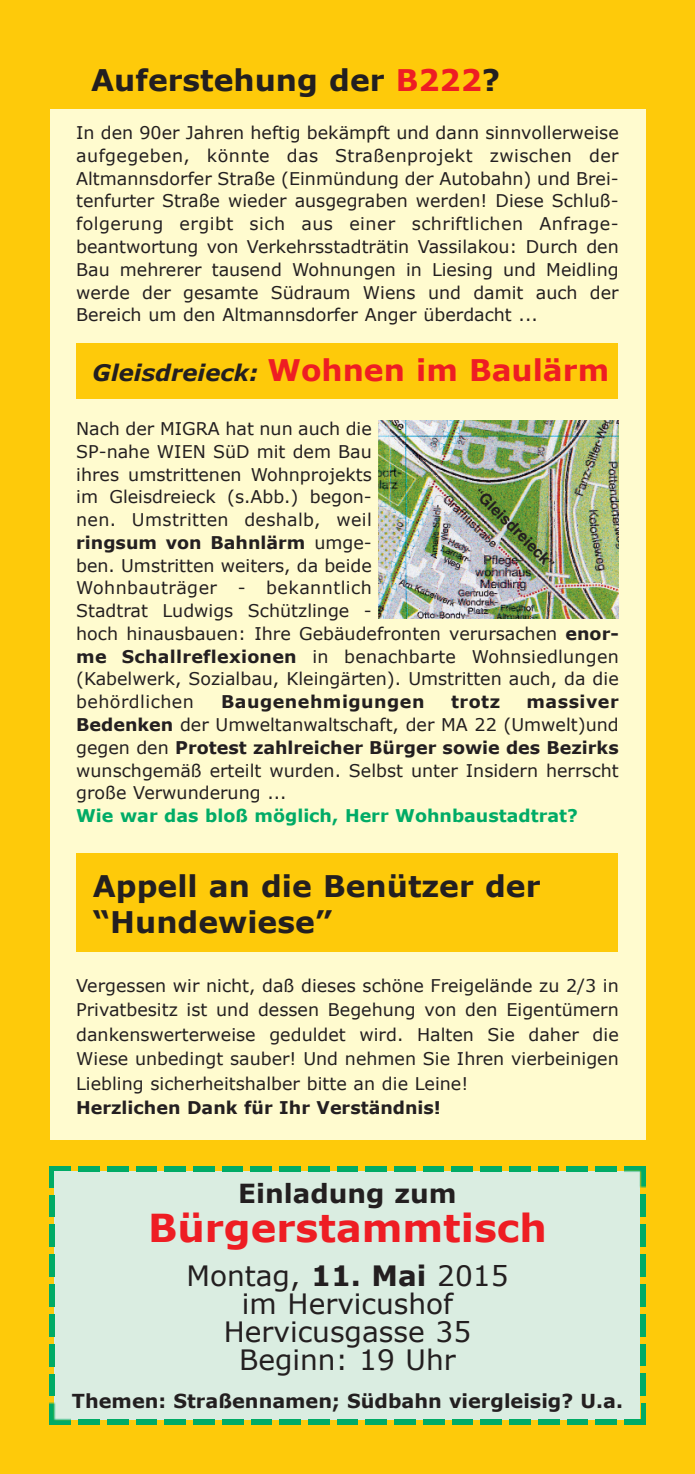
<style>
.page{position:relative;width:695px;height:1474px;background:#fff}
.page>*{position:absolute;margin:0;border:0;box-sizing:border-box;transform-origin:0 0}
.t1{font:700 38.5px "Verdana";color:#ee1d23}
.t2{font:700 29.75px/35.7px "Verdana";color:#231f20}
.t3{font:700 29.75px "Verdana";color:#ee1d23}
.t4{font:28px/28px "Verdana";color:#231f20;text-align:center}
.t5{font:700 26.25px "Verdana";color:#231f20}
.t6{font:700 19.25px "Verdana";color:#231f20}
.t7{font:17.5px/22.8px "Verdana";color:#231f20;text-align:justify}
.t8{font:700 17.5px "Verdana";color:#00ab66}
.t9{font:700 17.5px "Verdana";color:#231f20}
.t10{font:700 17.5px "Verdana";letter-spacing:.03em;color:#231f20}
.t11{font:700 15.75px "Helvetica";color:#231f20}
.s1{color:#ee1d23}
.s2{font-style:italic;font-size:22.75px;color:#231f20}
.s3{font-weight:700}
.s4{font-size:12.95px}
</style>
<div class="page">
<div style="left:0;top:0;width:694px;height:1473px;background:#feca0a"></div>
<div style="left:50px;top:50px;width:595px;height:1090px;background:#fffbcf"></div>
<div style="left:55px;top:1171px;width:585px;height:248px;background:#daede1"></div>
<img style="left:50px;top:1166px;width:29px;height:21px">
<img style="left:79px;top:1166px;width:538px;height:5px">
<img style="left:624px;top:1166px;width:21px;height:22px">
<img style="left:640px;top:1194px;width:5px;height:202px">
<img style="left:616px;top:1403px;width:29px;height:21px">
<img style="left:71px;top:1419px;width:545px;height:5px">
<img style="left:50px;top:1395px;width:21px;height:29px">
<img style="left:50px;top:1187px;width:5px;height:208px">
<div style="left:36px;top:47px;width:625px;height:62px;background:#feca0a"></div>
<div style="left:76px;top:343px;width:542px;height:56px;background:#feca0a"></div>
<img style="left:379px;top:420px;width:239px;height:198px">
<div style="left:76px;top:853px;width:541px;height:99px;background:#feca0a"></div>
<h2 class="t2" style="left:91px;top:61px;width:410px">Auferstehung der <span class="s1">B222</span>?</h2>
<p class="t7" style="left:76px;top:121px;width:544px">In den 90er Jahren heftig bekämpft und dann sinnvollerweise aufgegeben, könnte das Straßenprojekt zwischen der Altmannsdorfer Straße (Einmündung der Autobahn) und Brei&shy;tenfurter Straße wieder ausgegraben werden! Diese Schluß&shy;folgerung ergibt sich aus einer schriftlichen Anfrage&shy;beantwortung von Verkehrsstadträtin Vassilakou: Durch den Bau mehrerer tausend Wohnungen in Liesing und Meidling werde der gesamte Südraum Wiens und damit auch der Bereich um den Altmannsdorfer Anger überdacht ...</p>
<h2 class="t3" style="left:93px;top:351px;width:518px"><span class="s2">Gleisdreieck:</span> Wohnen im Baulärm</h2>
<p class="t7" style="left:76px;top:417px;width:544px;text-align:left">Nach der MIGRA hat nun auch die<br>SP-nahe WIEN SüD mit dem Bau<br>ihres umstrittenen Wohnprojekts<br>im Gleisdreieck (s.Abb.) begon-<br>nen. Umstritten deshalb, weil<br><span class="s3">ringsum von Bahnlärm</span> umge-<br>ben. Umstritten weiters, da beide<br>Wohnbauträger - bekanntlich<br>Stadtrat Ludwigs Schützlinge -<br>hoch hinausbauen: Ihre Gebäudefronten verursachen <span class="s3">enor&shy;me Schallreflexionen</span> in benachbarte Wohnsiedlungen (Kabelwerk, Sozialbau, Kleingärten). Umstritten auch, da die behördlichen</p>
<p class="t11" style="left:481px;top:486px;width:108px;rotate:45deg"><span class="s4">“</span>Gleisdreieck<span class="s4">”</span></p>
<p class="t7" style="left:76px;top:690px;width:544px;text-indent:450px"><span class="s3">massiver Bedenken</span> der Umweltanwaltschaft, der MA 22 (Umwelt)und gegen den <span class="s3">Protest zahlreicher Bürger sowie des Bezirks </span>wunschgemäß erteilt wurden. Selbst unter Insidern herrscht große Verwunderung ...</p>
<p class="t8" style="left:76px;top:804px;width:503px">Wie war das bloß möglich, Herr Wohnbaustadtrat?</p>
<p class="t10" style="left:221px;top:690px;width:205px">Baugenehmigungen</p>
<p class="t9" style="left:451px;top:690px;width:51px">trotz</p>
<h2 class="t2" style="left:93px;top:867px;width:449px">Appell an die Benützer der “Hundewiese”</h2>
<p class="t7" style="left:76px;top:972px;width:544px;line-height:24.5px">Vergessen wir nicht, daß dieses schöne Freigelände zu 2/3 in Privatbesitz ist und dessen Begehung von den Eigentümern dankenswerterweise geduldet wird. Halten Sie daher die Wiese unbedingt sauber! Und nehmen Sie Ihren vierbeinigen Liebling sicherheitshalber bitte an die Leine!</p>
<p class="t9" style="left:76px;top:1096px;width:366px">Herzlichen Dank für Ihr Verständnis!</p>
<h3 class="t5" style="left:238px;top:1176px;width:220px">Einladung zum</h3>
<h1 class="t1" style="left:148px;top:1203px;width:400px">Bürgerstammtisch</h1>
<h3 class="t4" style="left:186px;top:1260px;width:323px">Montag, <span class="s3">11. Mai</span> 2015 im Hervicushof<br>Hervicusgasse 35<br>Beginn: 19 Uhr</h3>
<p class="t6" style="left:72px;top:1388px;width:552px">Themen: Straßennamen; Südbahn viergleisig? U.a.</p>
</div>
